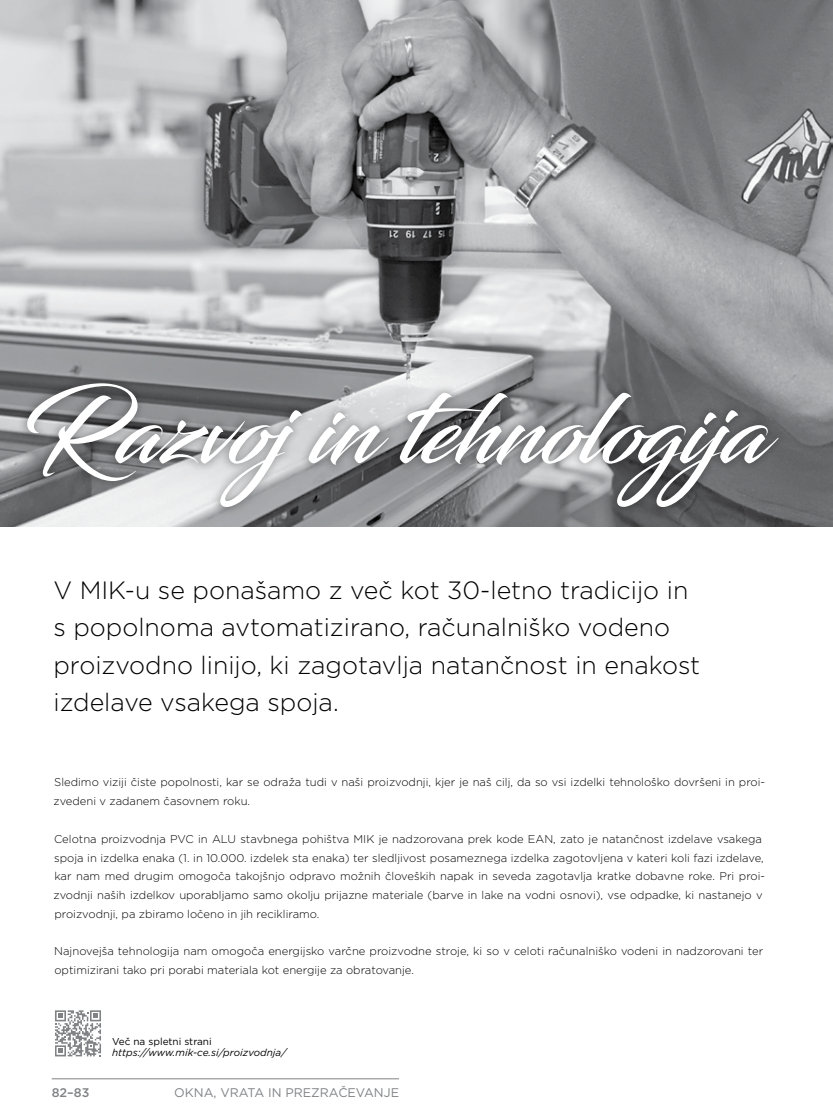
<style>
.page{position:relative;width:833px;height:1117px;background:#fff}
.page>*{position:absolute;margin:0;border:0;box-sizing:border-box;transform-origin:0 0}
.t1{font:95px "Blacksword";color:#fff}
.t2{font:300 25px/37.5px "Gotham";color:#000}
.t3{font:12.5px "Gotham";color:#808285}
.t4{font:500 12.5px "Gotham";color:#808285}
.t5{font:300 11.25px/18.8px "Gotham";color:#000}
.t6{font:italic 10px "Gotham";color:#000}
.t7{font:10px "Gotham";color:#000}
</style>
<div class="page">
<hr style="left:52px;top:1078px;width:347px;height:1px;background:#808285">
<img style="left:0;top:0;width:833px;height:526px">
<svg style="left:55px;top:1010px;width:46px;height:46px"></svg>
<div style="left:17px;top:373px;width:770px;height:144px;background:#000;opacity:.25"></div>
<h1 class="t1" style="left:24px;top:374px;width:763px">Razvojin tehnologija</h1>
<h2 class="t2" style="left:53px;top:570px;width:648px">V MIK-u se ponašamo z več kot 30-letno tradicijo in s popolnoma avtomatizirano, računalniško vodeno proizvodno linijo, ki zagotavlja natančnost in enakost izdelave vsakega spoja.</h2>
<p class="t5" style="left:53px;top:772px;width:713px">Sledimo viziji čiste popolnosti, kar se odraža tudi v naši proizvodnji, kjer je naš cilj, da so vsi izdelki tehnološko dovršeni in proi&shy;zvedeni v zadanem časovnem roku.</p>
<p class="t5" style="left:53px;top:828px;width:713px">Celotna proizvodnja PVC in ALU stavbnega pohištva MIK je nadzorovana prek kode EAN, zato je natančnost izdelave vsakega spoja in izdelka enaka (1. in 10.000. izdelek sta enaka) ter sledljivost posameznega izdelka zagotovljena v kateri koli fazi izdelave, kar nam med drugim omogoča takojšnjo odpravo možnih človeških napak in seveda zagotavlja kratke dobavne roke. Pri proi&shy;zvodnji naših izdelkov uporabljamo samo okolju prijazne materiale (barve in lake na vodni osnovi), vse odpadke, ki nastanejo v proizvodnji, pa zbiramo ločeno in jih recikliramo.</p>
<p class="t5" style="left:54px;top:941px;width:710px">Najnovejša tehnologija nam omogoča energijsko varčne proizvodne stroje, ki so v celoti računalniško vodeni in nadzorovani ter optimizirani tako pri porabi materiala kot energije za obratovanje.</p>
<p class="t7" style="left:112px;top:1034px;width:101px">Več na spletni strani</p>
<p class="t6" style="left:112px;top:1045px;width:176px">https://www.mik-ce.si/proizvodnja/</p>
<p class="t4" style="left:52px;top:1083px;width:39px">82–83</p>
<p class="t3" style="left:174px;top:1084px;width:226px">OKNA, VRATA IN PREZRAČEVANJE</p>
</div>
